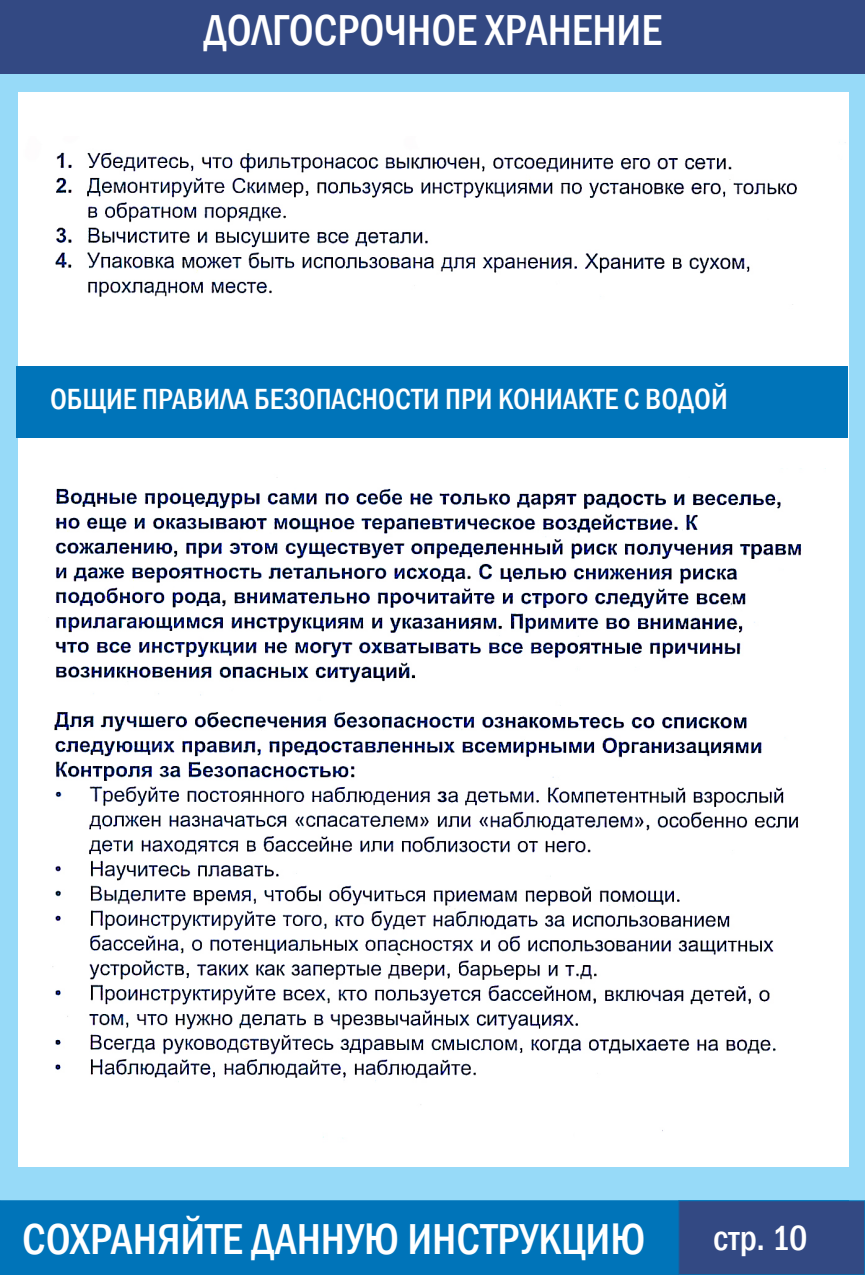
<style>
.page{position:relative;width:865px;height:1275px;background:#fff}
.page>*{position:absolute;margin:0;border:0;box-sizing:border-box;transform-origin:0 0}
.t1{font:500 condensed 44.5px "Franklin Gothic";color:#fff}
.t2{font:500 condensed 36px "Franklin Gothic";color:#fff}
.t3{font:500 condensed 30px "Franklin Gothic";color:#fff}
</style>
<div class="page">
<img style="left:55px;top:142px;width:791px;height:163px">
<div style="left:0;top:76px;width:18px;height:1199px;background:#97daf8"></div>
<div style="left:0;top:1168px;width:865px;height:107px;background:#97daf8"></div>
<div style="left:0;top:1201px;width:865px;height:74px;background:#0074b9"></div>
<div style="left:0;top:1200px;width:865px;height:75px;border:1px solid #0074b9"></div>
<div style="left:849px;top:76px;width:16px;height:1199px;background:#97daf8"></div>
<div style="left:679px;top:1201px;width:186px;height:74px;background:#334983"></div>
<div style="left:678px;top:1200px;width:187px;height:75px;border:1px solid #0074b9"></div>
<div style="left:0;top:0;width:865px;height:75px;background:#334983"></div>
<div style="left:0;top:75px;width:865px;height:17px;background:#97daf8"></div>
<div style="left:17px;top:366px;width:831px;height:72px;background:#0074b9"></div>
<img style="left:48px;top:468px;width:753px;height:671px">
<p class="t1" style="left:203px;top:1px;width:460px">ДОЛГОСРОЧНОЕ ХРАНЕНИЕ</p>
<p class="t3" style="left:50px;top:379px;width:679px">ОБЩИЕ ПРАВИЛА БЕЗОПАСНОСТИ ПРИ КОНИАКТЕ С ВОДОЙ</p>
<p class="t1" style="left:22px;top:1210px;width:625px">СОХРАНЯЙТЕ ДАННУЮ ИНСТРУКЦИЮ</p>
<p class="t2" style="left:713px;top:1214px;width:96px">стр. 10</p>
</div>
